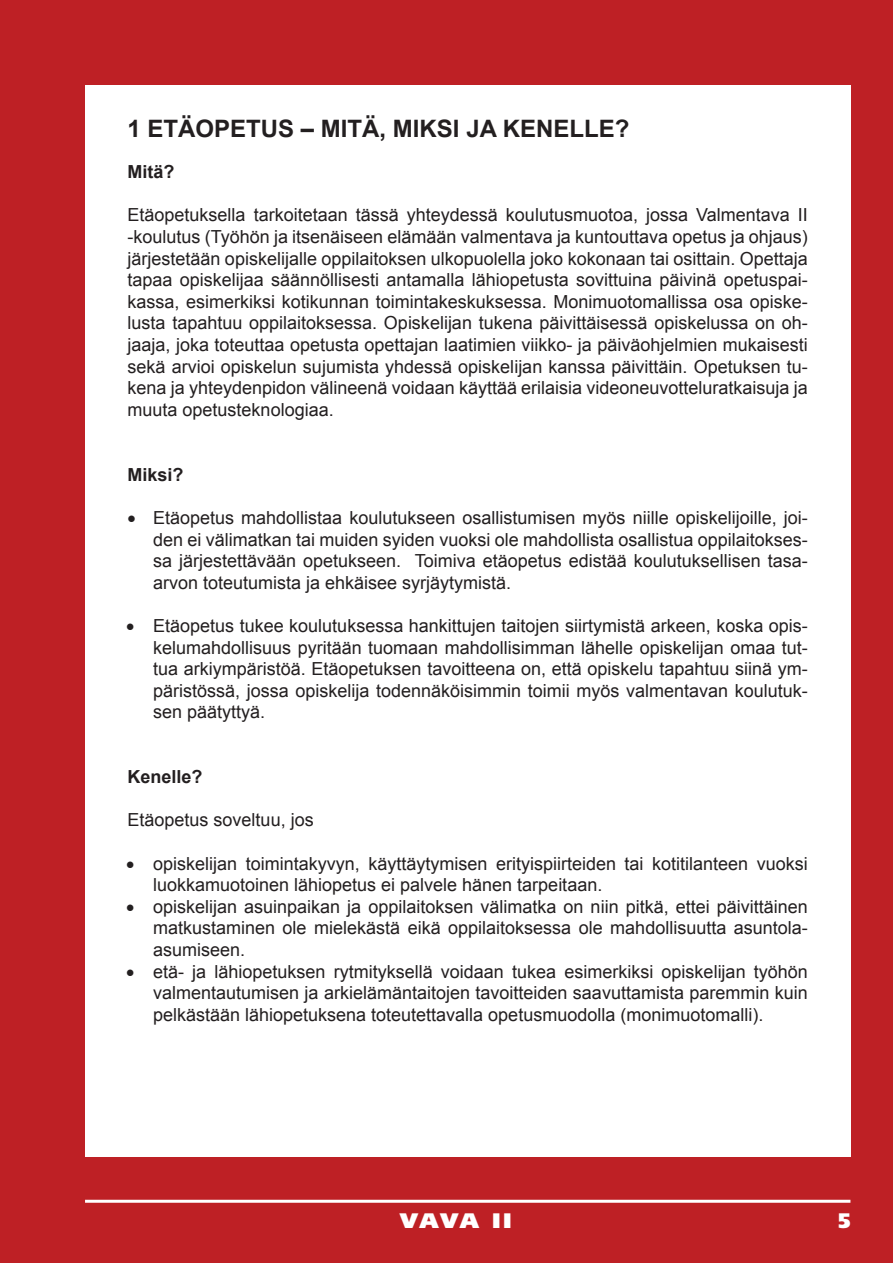
<style>
.page{position:relative;width:893px;height:1263px;background:#be2025}
.page>*{position:absolute;margin:0;border:0;box-sizing:border-box;transform-origin:0 0}
.t1{font:700 24px "Arial";color:#231f20}
.t2{font:900 21px "Frutiger";letter-spacing:.055em;color:#fff;scale:1.1 1}
.t3{font:900 21px "Frutiger";letter-spacing:.055em;color:#fff}
.t4{font:18px/21.6px "Arial";color:#231f20;text-align:justify}
.t5{font:700 18px "Arial";color:#231f20}
</style>
<div class="page">
<div style="left:85px;top:85px;width:765px;height:1072px;background:#fff"></div>
<hr style="left:85px;top:1200px;width:765px;height:3px;background:#fff">
<h1 class="t1" style="left:128px;top:113px;width:37px">1 ETÄOPETUS</h1>
<h1 class="t1" style="left:301px;top:113px;width:219px">– MITÄ, MIKSI JAKENELLE</h1>
<h1 class="t1" style="left:615px;top:113px;width:16px">?</h1>
<p class="t5" style="left:128px;top:160px;width:48px">Mitä?</p>
<p class="t4" style="left:128px;top:205px;width:682px">Etäopetuksella tarkoitetaan tässä yhteydessä koulutusmuotoa, jossa Valmentava II -koulutus (Työhön ja itsenäiseen elämään valmentava ja kuntouttava opetus ja ohjaus) järjestetään opiskelijalle oppilaitoksen ulkopuolella joko kokonaan tai osittain. Opettaja tapaa opiskelijaa säännöllisesti antamalla lähiopetusta sovittuina päivinä opetuspai&shy;kassa, esimerkiksi kotikunnan toimintakeskuksessa. Monimuotomallissa osa opiske&shy;lusta tapahtuu oppilaitoksessa. Opiskelijan tukena päivittäisessä opiskelussa on oh&shy;jaaja, joka toteuttaa opetusta opettajan laatimien viikko- ja päiväohjelmien mukaisesti sekä arvioi opiskelun sujumista yhdessä opiskelijan kanssa päivittäin. Opetuksen tu&shy;kena ja yhteydenpidon välineenä voidaan käyttää erilaisia videoneuvotteluratkaisuja ja muuta opetusteknologiaa.</p>
<p class="t5" style="left:128px;top:462px;width:58px">Miksi?</p>
<p class="t4" style="left:153px;top:507px;width:656px;text-indent:-26px">• Etäopetus mahdollistaa koulutukseen osallistumisen myös niille opiskelijoille, joi&shy;den ei välimatkan tai muiden syiden vuoksi ole mahdollista osallistua oppilaitokses&shy;sa järjestettävään opetukseen. Toimiva etäopetus edistää koulutuksellisen tasa&shy;arvon toteutumista ja ehkäisee syrjäytymistä.</p>
<p class="t4" style="left:153px;top:615px;width:656px;text-indent:-27px">• Etäopetus tukee koulutuksessa hankittujen taitojen siirtymistä arkeen, koska opis&shy;kelumahdollisuus pyritään tuomaan mahdollisimman lähelle opiskelijan omaa tut&shy;tua arkiympäristöä. Etäopetuksen tavoitteena on, että opiskelu tapahtuu siinä ym&shy;päristössä, jossa opiskelija todennäköisimmin toimii myös valmentavan koulutuk&shy;sen päätyttyä.</p>
<p class="t5" style="left:128px;top:765px;width:77px">Kenelle?</p>
<p class="t4" style="left:128px;top:809px;width:188px">Etäopetus soveltuu, jos</p>
<p class="t4" style="left:153px;top:853px;width:656px;text-indent:-27px">• opiskelijan toimintakyvyn, käyttäytymisen erityispiirteiden tai kotitilanteen vuoksi luokkamuotoinen lähiopetus ei palvele hänen tarpeitaan.</p>
<p class="t4" style="left:153px;top:896px;width:656px;text-indent:-27px">• opiskelijan asuinpaikan ja oppilaitoksen välimatka on niin pitkä, ettei päivittäinen matkustaminen ole mielekästä eikä oppilaitoksessa ole mahdollisuutta asuntola&shy;asumiseen.</p>
<p class="t4" style="left:153px;top:961px;width:656px;text-indent:-27px">• etä- ja lähiopetuksen rytmityksellä voidaan tukea esimerkiksi opiskelijan työhön valmentautumisen ja arkielämäntaitojen tavoitteiden saavuttamista paremmin kuin pelkästään lähiopetuksena toteutettavalla opetusmuodolla (monimuotomalli).</p>
<p class="t2" style="left:400px;top:1208px;width:103px">VAVA II</p>
<p class="t3" style="left:838px;top:1208px;width:14px">5</p>
</div>
